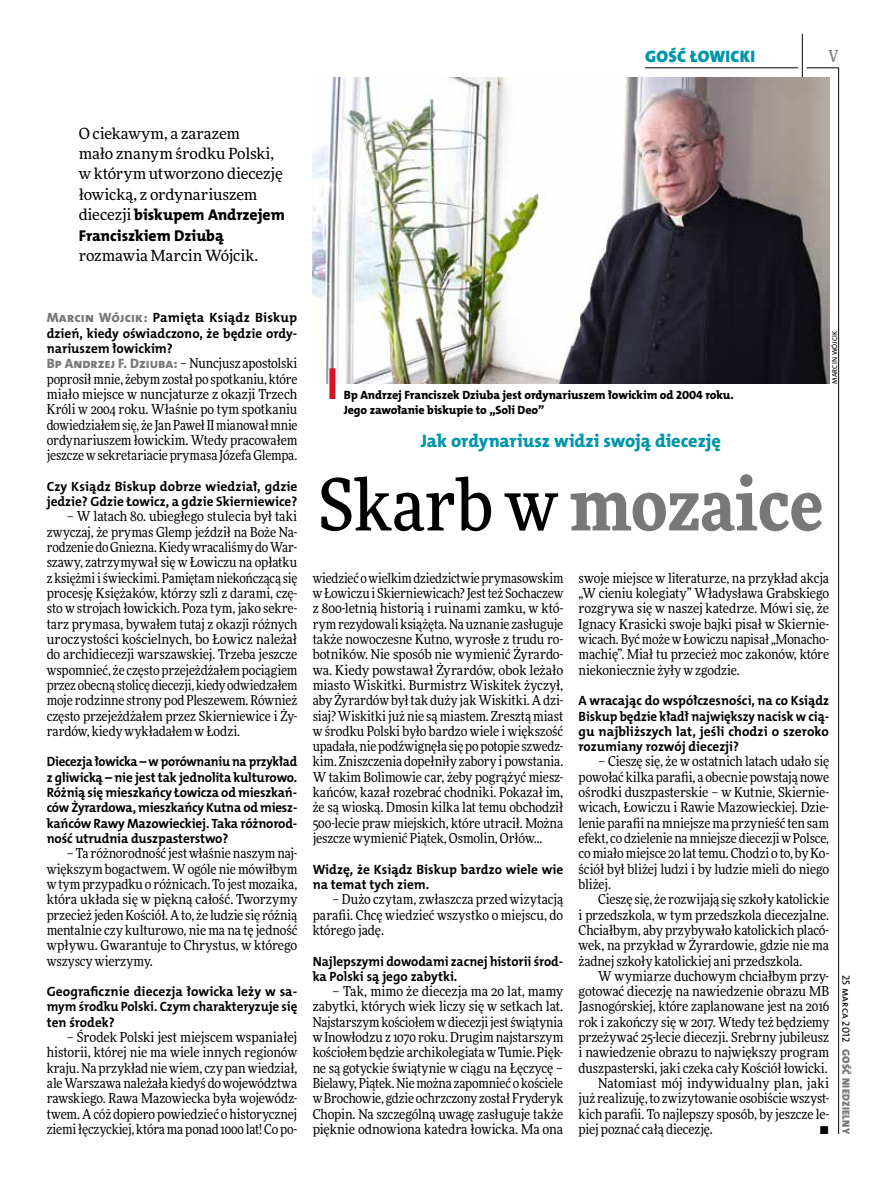
<style>
.page{position:relative;width:893px;height:1191px;background:#fff}
.page>*{position:absolute;margin:0;border:0;box-sizing:border-box;transform-origin:0 0}
.t1{font:900 72px "Freeday Narrow";color:#787779}
.t2{font:18.3px "The Mix HP8 Ex Bld";letter-spacing:-.005em;color:#0096aa}
.t3{font:16.65px "The Mix HP9 Blk";letter-spacing:.02em;color:#0096aa}
.t4{font:500 16.5px "Freeday Narrow";color:#787779;scale:.9 1}
.t5{font:15.75px/20.4px "The Mix HP8 Ex Bld";letter-spacing:-.005em;color:#000}
.t6{font:15.45px/20.4px "Freeday News";letter-spacing:-.01em;color:#000}
.t7{font:13.65px/15.3px "Freeday Narrow News";letter-spacing:-.01em;color:#000;text-align:justify}
.t8{font:13.65px "Freeday Narrow News";letter-spacing:.01em;color:#000}
.t9{font:13.5px/15.3px "The Mix HP7 Bld";letter-spacing:-.005em;color:#000;text-align:justify}
.t10{font:13.5px/15.3px "The Mix HP7 Bld";letter-spacing:-.005em;color:#000;text-align:justify;scale:.95 1}
.t11{font:13.5px/15.3px "The Mix HP7 Bld";letter-spacing:-.005em;color:#000;scale:.96 1}
.t12{font:12px/15.3px "The Mix HP8 Ex Bld";letter-spacing:-.005em;color:#000}
.t13{font:10.5px "The Mix HP9 Blk";letter-spacing:.025em;color:#787779}
.t14{font:10.5px "The Mix HP5 Plain";color:#000}
.t15{font:7.2px "The Mix HP5 Plain";letter-spacing:.015em;color:#000}
.s1{font-family:"Freeday News";font-size:15.45px}
.s2{font-family:"The Mix HP8 Ex Bld";color:#787779}
.s3{font-weight:500;color:#000}
</style>
<div class="page">
<hr style="left:806px;top:68px;width:33px;height:1px;background:#000">
<hr style="left:645px;top:68px;width:153px;height:1px;background:#000">
<hr style="left:838px;top:68px;width:1px;height:1066px;background:#000">
<hr style="left:802px;top:34px;width:1px;height:43px;background:#000">
<img style="left:313px;top:77px;width:516px;height:307px">
<div style="left:329px;top:368px;width:6px;height:31px;background:#d3151f"></div>
<p class="t3" style="left:645px;top:46px;width:111px">GOŚĆ ŁOWICKI</p>
<p class="t4" style="left:828px;top:46px;width:13px">V</p>
<p class="t6" style="left:79px;top:123px;width:206px">O ciekawym, a zarazem<br>mało znanym środku Polski, w którym utworzono diecezję łowicką, z ordynariuszem</p>
<p class="t5" style="left:79px;top:205px;width:208px"><span class="s1">diecezji</span> biskupem Andrzejem<br>Franciszkiem Dziubą</p>
<p class="t6" style="left:79px;top:245px;width:181px">rozmawia Marcin Wójcik.</p>
<p class="t9" style="left:47px;top:310px;width:252px"><span class="s2">Marcin Wójcik:</span> Pamięta Ksiądz Biskup dzień, kiedy oświadczono, że będzie ordy&shy;nariuszem łowickim?</p>
<p class="t7" style="left:47px;top:356px;width:252px"><span class="s2">Bp Andrzej F. Dziuba:</span> – Nuncjusz apostolski poprosił mnie, żebym został po spotkaniu, które miało miejsce w nuncjaturze z okazji Trzech Króli w 2004 roku. Właśnie po tym spotkaniu dowiedziałem się, że Jan Paweł II mianował mnie ordynariuszem łowickim. Wtedy pracowałem jeszcze w sekretariacie prymasa Józefa Glempa.</p>
<p class="t9" style="left:47px;top:479px;width:252px">Czy Ksiądz Biskup dobrze wiedział, gdzie jedzie? Gdzie Łowicz, a gdzie Skierniewice?</p>
<p class="t7" style="left:47px;top:509px;width:252px;text-indent:20px">– W latach 80. ubiegłego stulecia był taki zwyczaj, że prymas Glemp jeździł na Boże Na&shy;rodzenie do Gniezna. Kiedy wracaliśmy do War&shy;szawy, zatrzymywał się w Łowiczu na opłatku z księżmi i świeckimi. Pamiętam niekończącą się procesję Księżaków, którzy szli z darami, czę&shy;sto w strojach łowickich. Poza tym, jako sekre&shy;tarz prymasa, bywałem tutaj z okazji różnych uroczystości kościelnych, bo Łowicz należał do archidiecezji warszawskiej. Trzeba jeszcze wspomnieć, że często przejeżdżałem pociągiem przez obecną stolicę diecezji, kiedy odwiedzałem moje rodzinne strony pod Pleszewem. Również często przejeżdżałem przez Skierniewice i Ży&shy;rardów, kiedy wykładałem w Łodzi.</p>
<p class="t10" style="left:47px;top:754px;width:265px">Diecezja łowicka – w porównaniu na przykład z gliwicką – nie jest tak jednolita kulturowo.<br>Różnią się mieszkańcy Łowicza od mieszkań&shy;ców Żyrardowa, mieszkańcy Kutna od miesz&shy;kańców Rawy Mazowieckiej. Taka różnorod&shy;ność utrudnia duszpasterstwo?</p>
<p class="t7" style="left:47px;top:845px;width:252px;text-indent:20px">– Ta różnorodność jest właśnie naszym naj&shy;większym bogactwem. W ogóle nie mówiłbym w tym przypadku o różnicach. To jest mozaika, która układa się w piękną całość. Tworzymy przecież jeden Kościół. A to, że ludzie się różnią mentalnie czy kulturowo, nie ma na tę jedność wpływu. Gwarantuje to Chrystus, w którego wszyscy wierzymy.</p>
<p class="t9" style="left:47px;top:984px;width:252px">Geograficznie diecezja łowicka leży w sa&shy;mym środku Polski. Czym charakteryzuje się ten środek?</p>
<p class="t7" style="left:47px;top:1029px;width:252px;text-indent:20px">– Środek Polski jest miejscem wspaniałej historii, której nie ma wiele innych regionów kraju. Na przykład nie wiem, czy pan wiedział, ale Warszawa należała kiedyś do województwa rawskiego. Rawa Mazowiecka była wojewódz&shy;twem. A cóż dopiero powiedzieć o historycznej ziemi łęczyckiej, która ma ponad 1000 lat! Co po-</p>
<p class="t12" style="left:344px;top:387px;width:392px">Bp Andrzej Franciszek Dziuba jest ordynariuszem łowickim od 2004 roku.<br>Jego zawołanie biskupie to „Soli Deo”</p>
<h2 class="t2" style="left:421px;top:429px;width:302px">Jak ordynariusz widzi swoją diecezję</h2>
<h1 class="t1" style="left:318px;top:457px;width:506px"><span class="s3">Skarb w</span> mozaice</h1>
<p class="t15" style="left:830px;top:383px;width:55px;rotate:-90deg">Marcin Wójcik</p>
<p class="t7" style="left:313px;top:570px;width:252px">wiedzieć o wielkim dziedzictwie prymasowskim w Łowiczu i Skierniewicach? Jest też Sochaczew z 800-letnią historią i ruinami zamku, w któ&shy;rym rezydowali książęta. Na uznanie zasługuje także nowoczesne Kutno, wyrosłe z trudu ro&shy;botników. Nie sposób nie wymienić Żyrardo&shy;wa. Kiedy powstawał Żyrardów, obok leżało miasto Wiskitki. Burmistrz Wiskitek życzył, aby Żyrardów był tak duży jak Wiskitki. A dzi&shy;siaj? Wiskitki już nie są miastem. Zresztą miast w środku Polski było bardzo wiele i większość upadała, nie podźwignęła się po potopie szwedz&shy;kim. Zniszczenia dopełniły zabory i powstania.<br>W takim Bolimowie car, żeby pogrążyć miesz&shy;kańców, kazał rozebrać chodniki. Pokazał im, że są wioską. Dmosin kilka lat temu obchodził 500-lecie praw miejskich, które utracił. Można jeszcze wymienić Piątek, Osmolin, Orłów...</p>
<p class="t9" style="left:313px;top:861px;width:252px">Widzę, że Ksiądz Biskup bardzo wiele wie na temat tych ziem.</p>
<p class="t7" style="left:313px;top:891px;width:252px;text-indent:20px">– Dużo czytam, zwłaszcza przed wizytacją parafii. Chcę wiedzieć wszystko o miejscu, do którego jadę.</p>
<p class="t11" style="left:313px;top:953px;width:263px">Najlepszymi dowodami zacnej historii środ&shy;ka Polski są jego zabytki.</p>
<p class="t7" style="left:313px;top:983px;width:252px;text-indent:20px">– Tak, mimo że diecezja ma 20 lat, mamy zabytki, których wiek liczy się w setkach lat.<br>Najstarszym kościołem w diecezji jest świątynia w Inowłodzu z 1070 roku. Drugim najstarszym kościołem będzie archikolegiata w Tumie. Pięk&shy;ne są gotyckie świątynie w ciągu na Łęczycę – Bielawy, Piątek. Nie można zapomnieć o kościele w Brochowie, gdzie ochrzczony został Fryderyk Chopin. Na szczególną uwagę zasługuje także pięknie odnowiona katedra łowicka. Ma ona</p>
<p class="t7" style="left:579px;top:570px;width:252px">swoje miejsce w literaturze, na przykład akcja „W cieniu kolegiaty” Władysława Grabskiego rozgrywa się w naszej katedrze. Mówi się, że Ignacy Krasicki swoje bajki pisał w Skiernie&shy;wicach. Być może w Łowiczu napisał „Monacho&shy;machię”. Miał tu przecież moc zakonów, które niekoniecznie żyły w zgodzie.</p>
<p class="t9" style="left:579px;top:693px;width:252px">A wracając do współczesności, na co Ksiądz Biskup będzie kładł największy nacisk w cią&shy;gu najbliższych lat, jeśli chodzi o szeroko rozumiany rozwój diecezji?</p>
<p class="t7" style="left:579px;top:754px;width:252px;text-indent:20px">– Cieszę się, że w ostatnich latach udało się powołać kilka parafii, a obecnie powstają nowe ośrodki duszpasterskie – w Kutnie, Skiernie&shy;wicach, Łowiczu i Rawie Mazowieckiej. Dzie&shy;lenie parafii na mniejsze ma przynieść ten sam efekt, co dzielenie na mniejsze diecezji w Polsce, co miało miejsce 20 lat temu. Chodzi o to, by Ko&shy;ściół był bliżej ludzi i by ludzie mieli do niego bliżej.</p>
<p class="t7" style="left:579px;top:891px;width:252px;text-indent:20px">Cieszę się, że rozwijają się szkoły katolickie i przedszkola, w tym przedszkola diecezjalne.<br>Chciałbym, aby przybywało katolickich placó&shy;wek, na przykład w Żyrardowie, gdzie nie ma żadnej szkoły katolickiej ani przedszkola.</p>
<p class="t7" style="left:598px;top:968px;width:233px">W wymiarze duchowym chciałbym przy-</p>
<p class="t7" style="left:579px;top:983px;width:252px">gotować diecezję na nawiedzenie obrazu MB</p>
<p class="t7" style="left:579px;top:998px;width:252px">Jasnogórskiej, które zaplanowane jest na 2016</p>
<p class="t7" style="left:579px;top:1014px;width:252px">rok i zakończy się w 2017. Wtedy też będziemy</p>
<p class="t7" style="left:579px;top:1029px;width:252px">przeżywać 25-lecie diecezji. Srebrny jubileusz</p>
<p class="t7" style="left:579px;top:1044px;width:252px">i nawiedzenie obrazu to największy program</p>
<p class="t7" style="left:579px;top:1060px;width:251px">duszpasterski, jaki czeka cały Kościół łowicki.</p>
<p class="t8" style="left:598px;top:1074px;width:233px">Natomiast mój indywidualny plan, jaki</p>
<p class="t7" style="left:579px;top:1090px;width:252px">już realizuję, to zwizytowanie osobiście wszyst-</p>
<p class="t7" style="left:579px;top:1106px;width:252px">kich parafii. To najlepszy sposób, by jeszcze le-</p>
<p class="t7" style="left:579px;top:1121px;width:136px">piej poznać całą diecezję.</p>
<p class="t7" style="left:819px;top:1121px;width:11px">•</p>
<p class="t14" style="left:853px;top:974px;width:69px;rotate:90deg">25 marca 2012</p>
<p class="t13" style="left:853px;top:1049px;width:86px;rotate:90deg">GOŚĆ NIEDZIELNY</p>
</div>
